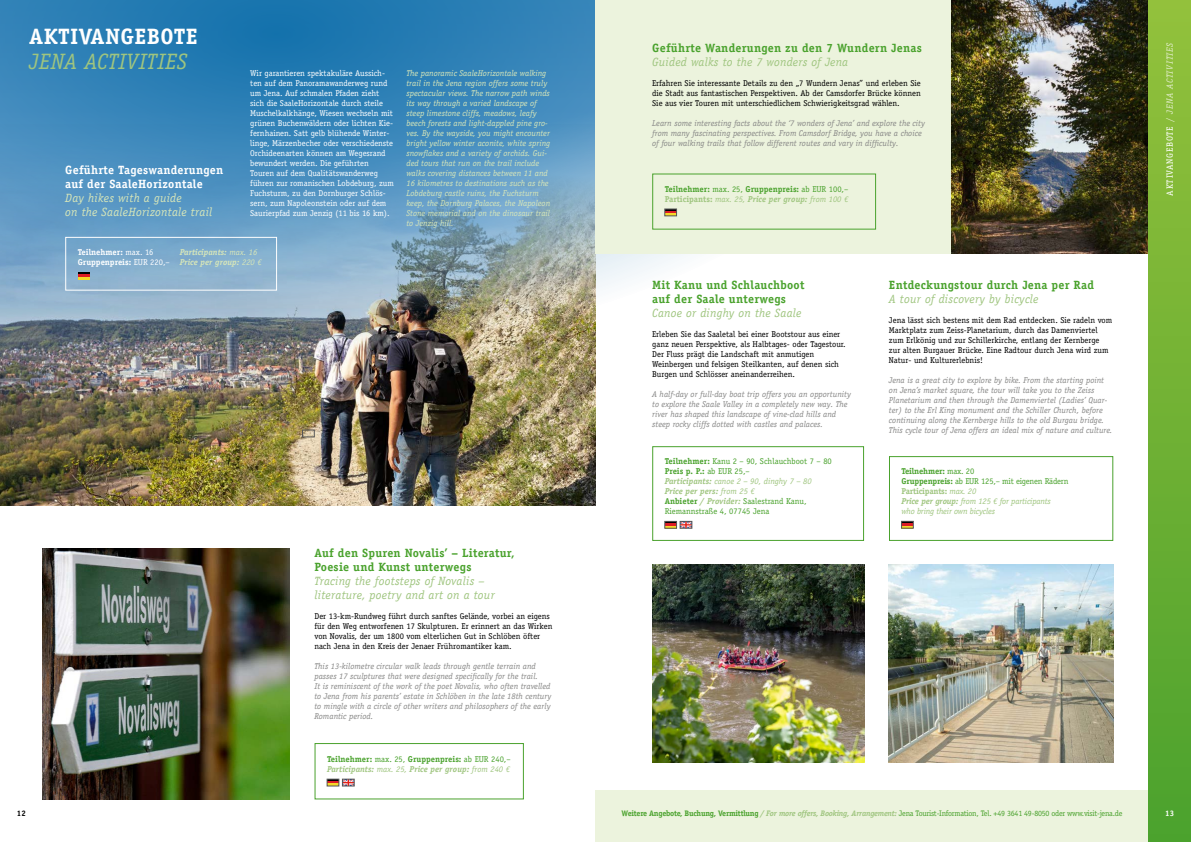
<style>
.page{position:relative;width:1191px;height:842px;background:#fff}
.page>*{position:absolute;margin:0;border:0;box-sizing:border-box;transform-origin:0 0}
.t1{font:italic 22.3px "Officina Serif";letter-spacing:.02em;color:#9fc57f}
.t2{font:700 22.3px "Officina Serif";letter-spacing:.02em;color:#fff}
.t3{font:700 12px/14px "Officina Serif";letter-spacing:.02em;color:#4aa22d}
.t4{font:italic 12px/14px "Officina Serif";letter-spacing:.02em;color:#9fc57f}
.t5{font:700 12px/14px "Officina Serif";letter-spacing:.02em;color:#fff}
.t6{font:italic 12px/14px "Officina Serif";letter-spacing:.02em;color:#d8e7b9}
.t7{font:italic 9px "Officina Serif";color:#e2edcb}
.t8{font:italic 8.5px/10px "Officina Serif";color:#878786}
.t9{font:8.5px/10px "Officina Serif";color:#000}
.t10{font:italic 8.5px/10px "Officina Serif";color:#d8e7b9}
.t11{font:8.5px/10px "Officina Serif";color:#fff}
.t12{font:8.5px/10px "Officina Serif";color:#4aa22d}
.t13{font:italic 8.5px/10px "Officina Serif";letter-spacing:-.02em;color:#9fc57f}
.t14{font:italic 700 8.5px/10px "Officina Serif";color:#9fc57f}
.t15{font:700 8.5px/10px "Officina Serif";color:#4aa22d}
.t16{font:italic 700 8.5px/10px "Officina Serif";color:#d8e7b9}
.t17{font:700 8.5px "Officina Serif";color:#fff}
.t18{font:8px "Officina Serif";letter-spacing:-.03em;color:#4aa22d}
.t19{font:700 8px "Officina Serif";color:#000}
.t20{font:700 8px "Officina Serif";color:#fff}
.s1{font-weight:400}
.s2{font-style:normal;color:#fff}
.s3{font-weight:400;font-style:normal;color:#fff}
.s4{font-family:"Officina Sans Std";font-weight:400}
.s5{font-style:normal;color:#4aa22d}
.s6{font-weight:400;font-style:normal;color:#4aa22d}
.s7{color:#9fc57f}
.s8{font-weight:400;font-style:italic;color:#9fc57f}
.s9{font-style:italic;color:#9fc57f}
.s10{font-family:"Officina Sans Std";font-weight:400;font-style:italic;color:#9fc57f}
.s11{font-weight:700}
.s12{font-weight:700;font-style:italic;color:#9fc57f}
.s13{font-family:"Officina Sans Std";font-style:italic;color:#9fc57f}
.s14{font-weight:700;font-style:normal;color:#4aa22d}
.s15{font-weight:700;font-style:normal}
.s16{font-family:"Officina Sans Std"}
.s17{font-style:normal}
</style>
<div class="page">
<img style="left:0;top:421px;width:595px;height:84px">
<img style="left:0;top:352px;width:595px;height:69px">
<img style="left:0;top:0;width:899px;height:352px">
<div style="left:595px;top:0;width:356px;height:253px;background:#ecf3dd"></div>
<div style="left:595px;top:791px;width:553px;height:51px;background:#ecf3dd"></div>
<svg style="left:666px;top:211px;width:8px;height:3px"></svg>
<div style="left:664px;top:209px;width:12px;height:7px;border:1px solid #565656"></div>
<svg style="left:327px;top:779px;width:25px;height:7px"></svg>
<div style="left:342px;top:779px;width:12px;height:7px;border:1px solid #565656"></div>
<div style="left:314px;top:743px;width:210px;height:56px;border:1px solid #4aa22d"></div>
<img style="left:43px;top:548px;width:246px;height:251px">
<div style="left:65px;top:237px;width:212px;height:54px;border:1px solid #fff"></div>
<svg style="left:78px;top:272px;width:12px;height:7px"></svg>
<div style="left:302px;top:430px;width:12px;height:7px;border:1px solid #565656"></div>
<img style="left:652px;top:564px;width:212px;height:199px">
<img style="left:889px;top:564px;width:224px;height:199px">
<img style="left:951px;top:0;width:197px;height:253px">
<svg style="left:903px;top:523px;width:8px;height:3px"></svg>
<div style="left:901px;top:521px;width:12px;height:7px;border:1px solid #565656"></div>
<div style="left:889px;top:456px;width:224px;height:85px;border:1px solid #4aa22d"></div>
<div style="left:664px;top:521px;width:12px;height:7px;border:1px solid #565656"></div>
<svg style="left:665px;top:521px;width:25px;height:7px"></svg>
<div style="left:680px;top:521px;width:12px;height:7px;border:1px solid #565656"></div>
<div style="left:652px;top:446px;width:212px;height:95px;border:1px solid #4aa22d"></div>
<div style="left:1148px;top:0;width:43px;height:842px;background:linear-gradient(to bottom,#94c13b,#4ca22d)"></div>
<h1 class="t2" style="left:29px;top:23px;width:170px">AKTIVANGEBOTE</h1>
<h1 class="t1" style="left:29px;top:49px;width:159px">JENA ACTIVITIES</h1>
<h2 class="t5" style="left:65px;top:163px;width:160px">Geführte Tageswanderungen auf der SaaleHorizontale</h2>
<h2 class="t6" style="left:65px;top:191px;width:149px">Day hikes with a guide<br>on the SaaleHorizontale trail</h2>
<p class="t11" style="left:250px;top:68px;width:145px">Wir garantieren spektakuläre Aussich&shy;ten auf dem Panoramawanderweg rund um Jena. Auf schmalen Pfaden zieht sich die SaaleHorizontale durch steile Muschelkalkhänge, Wiesen wechseln mit grünen Buchenwäldern oder lichten Kie&shy;fernhainen. Satt gelb blühende Winter&shy;linge, Märzenbecher oder verschiedenste Orchideenarten können am Wegesrand bewundert werden. Die geführten Touren auf dem Qualitätswanderweg führen zur romanischen Lobdeburg, zum Fuchsturm, zu den Dornburger Schlös&shy;sern, zum Napoleonstein oder auf dem Saurierpfad zum Jenzig (11 bis 16 km).</p>
<p class="t10" style="left:406px;top:68px;width:145px">The panoramic SaaleHorizontale walking trail in the Jena region offers some truly spectacular views. The narrow path winds its way through a varied landscape of steep limestone cliffs, meadows, leafy beech forests and light-dappled pine gro&shy;ves. By the wayside, you might encounter bright yellow winter aconite, white spring snowflakes and a variety of orchids. Gui&shy;ded tours that run on the trail include walks covering distances between 11 and 16 kilometres to destinations such as the Lobdeburg castle ruins, the Fuchsturm keep, the Dornburg Palaces, the Napoleon Stone memorial and on the dinosaur trail to Jenzig hill.</p>
<p class="t17" style="left:78px;top:247px;width:77px">Teilnehmer: <span class="s1">max. 16</span></p>
<p class="t16" style="left:78px;top:247px;width:185px;text-indent:102px">Participants: <span class="s1">max. 16<br></span><span class="s2">Gruppenpreis:</span> <span class="s3">EUR 220,–</span> Price per group: <span class="s1">220</span> <span class="s4">€</span></p>
<h2 class="t3" style="left:314px;top:546px;width:202px">Auf den Spuren Novalis’ – Literatur,<br>Poesie und Kunst unterwegs</h2>
<h2 class="t4" style="left:314px;top:574px;width:182px">Tracing the footsteps of Novalis – literature, poetry and art on a tour</h2>
<p class="t9" style="left:314px;top:612px;width:239px">Der 13-km-Rundweg führt durch sanftes Gelände, vorbei an eigens für den Weg entworfenen 17 Skulpturen. Er erinnert an das Wirken von Novalis, der um 1800 vom elterlichen Gut in Schlöben öfter nach Jena in den Kreis der Jenaer Frühromantiker kam.</p>
<p class="t8" style="left:314px;top:662px;width:238px">This 13-kilometre circular walk leads through gentle terrain and passes 17 sculptures that were designed specifically for the trail.<br>It is reminiscent of the work of the poet Novalis, who often travelled to Jena from his parents’ estate in Schlöben in the late 18th century to mingle with a circle of other writers and philosophers of the early Romantic period.</p>
<p class="t14" style="left:327px;top:754px;width:185px"><span class="s5">Teilnehmer:</span> <span class="s6">max. 25,</span> <span class="s5">Gruppenpreis:</span> <span class="s6">ab EUR 240,–<br></span>Participants: <span class="s1">max. 25,</span> Price per group: <span class="s1">from 240</span> <span class="s4">€</span></p>
<h2 class="t3" style="left:652px;top:41px;width:271px">Geführte Wanderungen zu den 7 Wundern Jenas</h2>
<h2 class="t4" style="left:652px;top:55px;width:197px">Guided walks to the 7 wonders of Jena</h2>
<p class="t9" style="left:652px;top:78px;width:270px;text-align:justify">Erfahren Sie interessante Details zu den „7 Wundern Jenas” und erleben Sie die Stadt aus fantastischen Perspektiven. Ab der Camsdorfer Brücke können Sie aus vier Touren mit unterschiedlichem Schwierigkeitsgrad wählen.</p>
<p class="t8" style="left:652px;top:118px;width:274px">Learn some interesting facts about the ‘7 wonders of Jena’ and explore the city from many fascinating perspectives. From Camsdorf Bridge, you have a choice of four walking trails that follow different routes and vary in difficulty.</p>
<p class="t15" style="left:664px;top:184px;width:185px">Teilnehmer: <span class="s1">max. 25,</span> Gruppenpreis: <span class="s1">ab EUR 100,–<br></span><span class="s7">Participants:</span> <span class="s8">max. 25,</span> <span class="s9">Price per group:</span> <span class="s8">from 100</span> <span class="s10">€</span></p>
<h2 class="t3" style="left:652px;top:277px;width:154px">Mit Kanu und Schlauchboot auf der Saale unterwegs</h2>
<h2 class="t4" style="left:652px;top:306px;width:151px">Canoe or dinghy on the Saale</h2>
<p class="t9" style="left:652px;top:329px;width:195px">Erleben Sie das Saaletal bei einer Bootstour aus einer ganz neuen Perspektive, als Halbtages- oder Tagestour.<br>Der Fluss prägt die Landschaft mit anmutigen Weinbergen und felsigen Steilkanten, auf denen sich Burgen und Schlösser aneinanderreihen.</p>
<p class="t8" style="left:652px;top:389px;width:200px">A half-day or full-day boat trip offers you an opportunity to explore the Saale Valley in a completely new way. The river has shaped this landscape of vine-clad hills and steep rocky cliffs dotted with castles and palaces.</p>
<p class="t12" style="left:664px;top:456px;width:169px"><span class="s11">Teilnehmer:</span> Kanu 2 – 90, Schlauchboot 7 – 80<br><span class="s11">Preis p. P.:</span> ab EUR 25,–<br><span class="s12">Participants:</span> <span class="s9">canoe 2 – 90, dinghy 7 – 80<br></span><span class="s12">Price per pers:</span> <span class="s9">from 25</span> <span class="s13">€<br></span><span class="s11">Anbieter</span> <span class="s12">/ Provider:</span> Saalestrand Kanu,<br>Riemannstraße 4, 07745 Jena</p>
<h2 class="t3" style="left:889px;top:277px;width:207px">Entdeckungstour durch Jena per Rad</h2>
<h2 class="t4" style="left:889px;top:292px;width:151px">A tour of discovery by bicycle</h2>
<p class="t9" style="left:889px;top:315px;width:225px">Jena lässt sich bestens mit dem Rad entdecken. Sie radeln vom Marktplatz zum Zeiss-Planetarium, durch das Damenviertel zum Erlkönig und zur Schillerkirche, entlang der Kernberge zur alten Burgauer Brücke. Eine Radtour durch Jena wird zum Natur- und Kulturerlebnis!</p>
<p class="t8" style="left:889px;top:375px;width:225px">Jena is a great city to explore by bike. From the starting point on Jena’s market square, the tour will take you to the Zeiss Planetarium and then through the Damenviertel (Ladies’ Quar&shy;ter) to the Erl King monument and the Schiller Church, before continuing along the Kernberge hills to the old Burgau bridge.<br>This cycle tour of Jena offers an ideal mix of nature and culture.</p>
<p class="t13" style="left:901px;top:466px;width:168px"><span class="s14">Teilnehmer:</span> <span class="s5">max. 20<br></span><span class="s14">Gruppenpreis:</span> <span class="s5">ab EUR 125,– mit eigenen Rädern<br></span><span class="s15">Participants:</span> max. 20<br><span class="s11">Price per group:</span> from 125 <span class="s16">€</span> for participants<br>who bring their own bicycles</p>
<p class="t7" style="left:1164px;top:196px;width:155px;rotate:-90deg"><span class="s2">AKTIVANGEBOTE</span> <span class="s17">/</span> JENA ACTIVITIES</p>
<p class="t19" style="left:17px;top:809px;width:11px">12</p>
<p class="t18" style="left:621px;top:809px;width:502px"><span class="s11">Weitere Angebote, Buchung, Vermittlung</span> <span class="s12">/ For more offers, Booking, Arrangement:</span> Jena Tourist-Information, Tel. +49 3641 49-8050 oder www.visit-jena.de</p>
<p class="t20" style="left:1165px;top:809px;width:11px">13</p>
</div>
